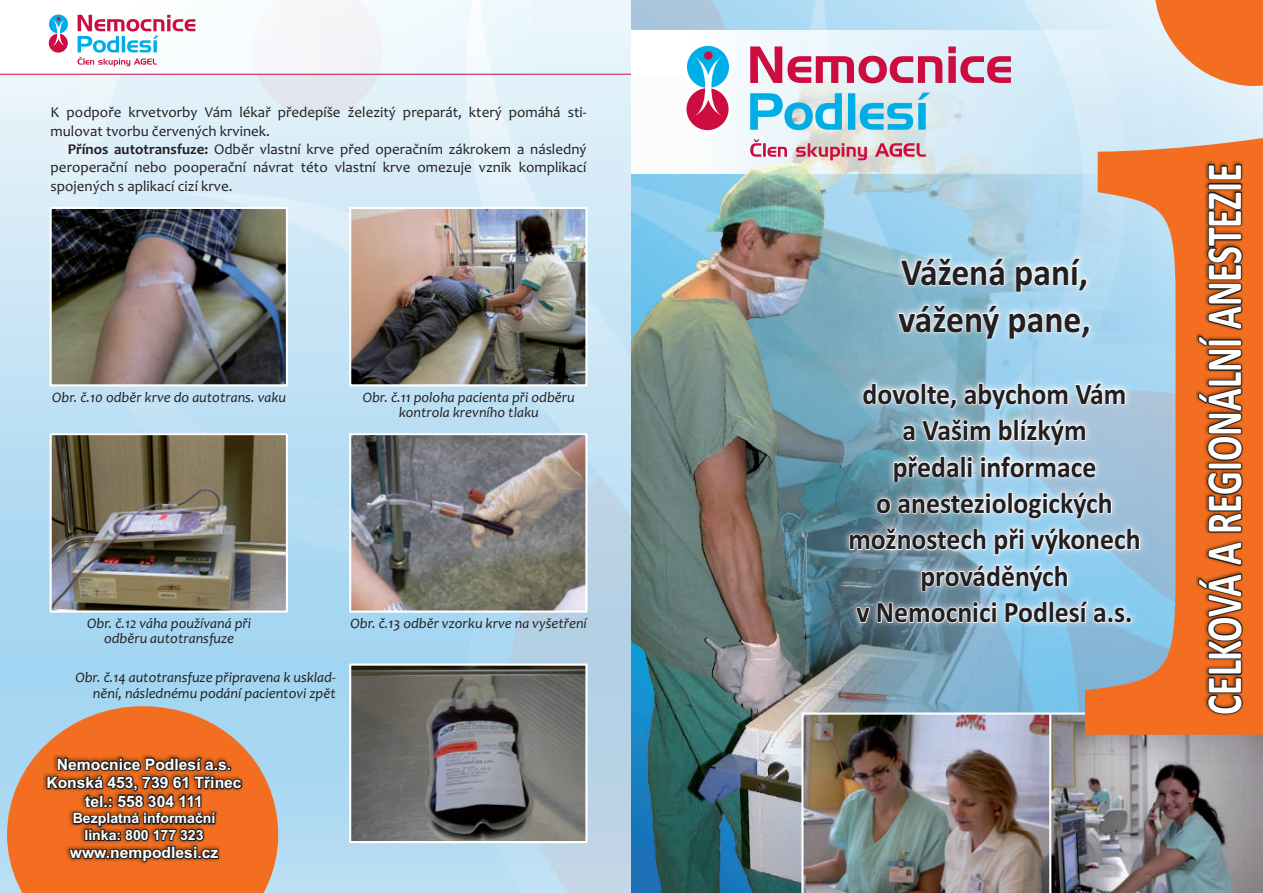
<style>
.page{position:relative;width:1263px;height:893px;background:#fff}
.page>*{position:absolute;margin:0;border:0;box-sizing:border-box;transform-origin:0 0}
.t1{font:700 50.85px "Calibri";color:#fff;scale:.74 1}
.t2{font:700 38.4px/46.8px "Calibri";color:#231f20;scale:.93 1}
.t3{font:700 29.85px/36.5px "Calibri";color:#231f20;text-align:center;scale:.93 1}
.t4{font:700 15.75px/18.5px "Arial";color:#fff;text-align:center}
.t5{font:15px/18.3px "Candara";color:#231f20}
.t6{font:italic 14.55px/15.1px "Candara";color:#231f20;text-align:center}
.t7{font:700 14.1px/16.5px "Arial";color:#fff;text-align:center}
.s1{font-weight:700}
</style>
<div class="page">
<svg style="left:48px;top:13px;width:21px;height:41px"></svg>
<svg style="left:78px;top:15px;width:117px;height:51px"></svg>
<hr style="left:0;top:74px;width:1263px;height:1px;background:#cd0d40">
<svg style="left:7px;top:706px;width:271px;height:187px;background:#dd8b5c"></svg>
<img style="left:631px;top:0;width:483px;height:30px">
<img style="left:631px;top:30px;width:632px;height:93px">
<img style="left:631px;top:75px;width:519px;height:818px">
<img style="left:800px;top:711px;width:463px;height:182px">
<hr style="left:1049px;top:714px;width:2px;height:179px;background:#fff">
<svg style="left:1085px;top:123px;width:178px;height:612px;background:#d59673"></svg>
<svg style="left:1154px;top:0;width:109px;height:86px;background:#ee8d54"></svg>
<img style="left:1196px;top:162px;width:49px;height:555px">
<svg style="left:684px;top:43px;width:48px;height:90px"></svg>
<svg style="left:750px;top:47px;width:261px;height:36px;background:#da8faa"></svg>
<svg style="left:750px;top:93px;width:180px;height:37px;background:#7bcfe9"></svg>
<svg style="left:750px;top:139px;width:176px;height:21px;background:#dbabb6"></svg>
<img style="left:841px;top:250px;width:307px;height:381px">
<img style="left:44px;top:755px;width:201px;height:110px">
<img style="left:53px;top:210px;width:232px;height:173px">
<img style="left:352px;top:210px;width:232px;height:173px">
<img style="left:53px;top:436px;width:232px;height:174px">
<img style="left:352px;top:436px;width:232px;height:174px">
<img style="left:352px;top:667px;width:232px;height:173px">
<div style="left:50px;top:207px;width:238px;height:179px;border:2px solid #fff"></div>
<div style="left:349px;top:207px;width:238px;height:179px;border:2px solid #fff"></div>
<div style="left:50px;top:433px;width:238px;height:180px;border:2px solid #fff"></div>
<div style="left:349px;top:433px;width:238px;height:180px;border:2px solid #fff"></div>
<div style="left:349px;top:664px;width:238px;height:179px;border:2px solid #fff"></div>
<p class="t5" style="left:51px;top:105px;width:537px">K podpoře krvetvorby Vám lékař předepíše železitý preparát, který pomáhá sti&shy;mulovat tvorbu červených krvinek.</p>
<p class="t5" style="left:51px;top:141px;width:537px;text-align:justify;text-indent:17px"><span class="s1">Přínos autotransfuze:</span> Odběr vlastní krve před operačním zákrokem a následný peroperační nebo pooperační návrat této vlastní krve omezuje vznik komplikací spojených s aplikací cizí krve.</p>
<p class="t6" style="left:52px;top:391px;width:235px">Obr. č.10 odběr krve do autotrans. vaku</p>
<p class="t6" style="left:363px;top:391px;width:214px">Obr. č.11 poloha pacienta při odběru kontrola krevního tlaku</p>
<p class="t6" style="left:87px;top:617px;width:166px">Obr. č.12 váha používaná při odběru autotransfuze</p>
<p class="t6" style="left:350px;top:617px;width:238px">Obr. č.13 odběr vzorku krve na vyšetření</p>
<p class="t6" style="left:75px;top:672px;width:262px;text-align:right">Obr. č.14 autotransfuze připravena k usklad&shy;nění, následnému podání pacientovi zpět</p>
<p class="t4" style="left:46px;top:756px;width:197px">Nemocnice Podlesí a.s.<br>Konská 453, 739 61 Třinec tel.: 558 304 111</p>
<p class="t7" style="left:73px;top:811px;width:144px">Bezplatná informační linka: 800 177 323</p>
<p class="t4" style="left:70px;top:845px;width:150px">www.nempodlesi.cz</p>
<h2 class="t2" style="left:898px;top:252px;width:208px">Vážená paní, vážený pane,</h2>
<h3 class="t3" style="left:848px;top:378px;width:316px">dovolte, abychom Vám<br>a Vašim blízkým<br>předali informace<br>o anesteziologických možnostech při výkonech prováděných<br>v Nemocnici Podlesí a.s.</h3>
<h1 class="t1" style="left:1203px;top:715px;width:747px;rotate:-90deg">CELKOVÁ A REGIONÁLNÍ ANESTEZIE</h1>
</div>
